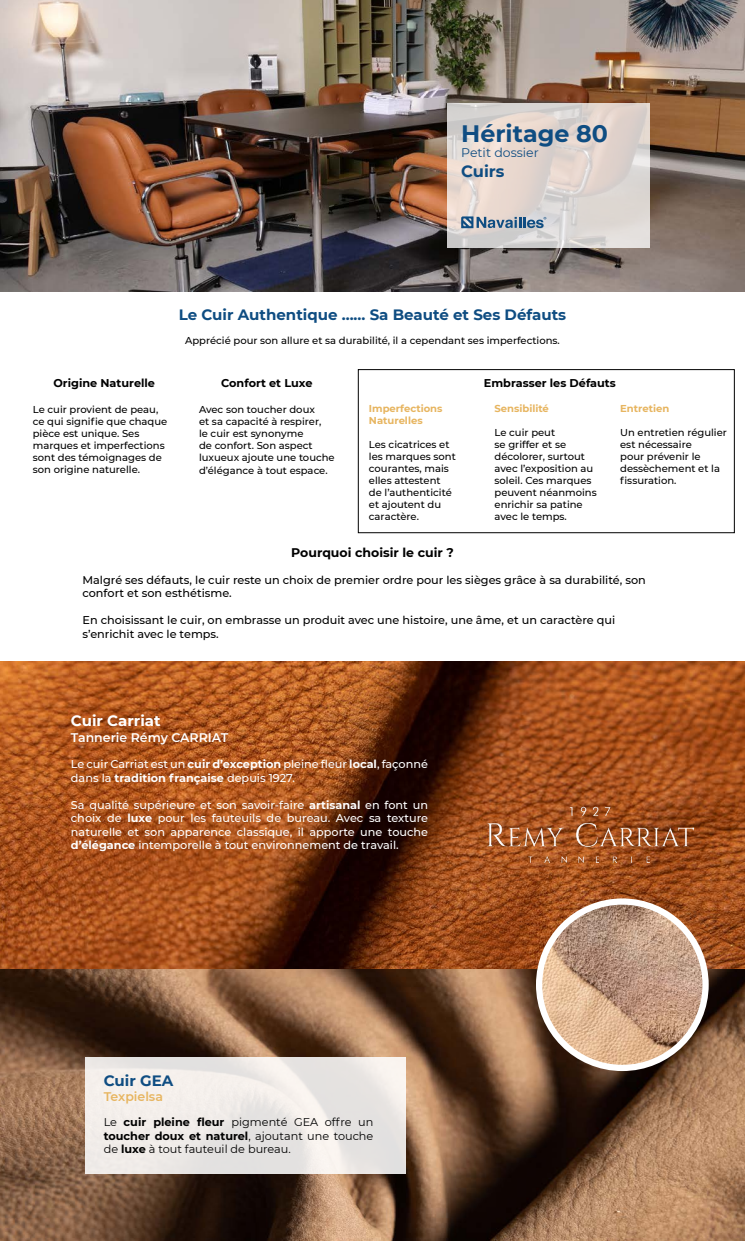
<style>
.page{position:relative;width:745px;height:1241px;background:#fff}
.page>*{position:absolute;margin:0;border:0;box-sizing:border-box;transform-origin:0 0}
.t1{font:700 23.75px "Montserrat";color:#0f4d82}
.t2{font:700 16.25px "Montserrat";color:#0f4d82}
.t3{font:700 15px "Montserrat";color:#0f4d82}
.t4{font:700 15px "Montserrat";color:#fff}
.t5{font:700 12.5px "Montserrat";color:#000}
.t6{font:600 12.5px "Montserrat";color:#fff}
.t7{font:12.5px "Montserrat";color:#0f4d82}
.t8{font:600 12.5px "Montserrat";color:#e7b560}
.t9{font:500 11.25px/13.5px "Montserrat";color:#fff}
.t10{font:500 11.25px/13.5px "Montserrat";color:#000}
.t11{font:11.25px/13.5px "Montserrat";color:#000;text-align:justify}
.t12{font:700 11.25px "Montserrat";color:#000}
.t13{font:500 10px/12px "Montserrat";color:#000}
.t14{font:700 10px/12px "Montserrat";color:#e7b560}
.s1{font-weight:700}
</style>
<div class="page">
<img style="left:0;top:0;width:744px;height:292px">
<svg style="left:446px;top:103px;width:202px;height:144px"></svg>
<svg style="left:461px;top:216px;width:85px;height:12px"></svg>
<img style="left:0;top:661px;width:744px;height:307px">
<img style="left:485px;top:806px;width:208px;height:56px">
<img style="left:0;top:968px;width:744px;height:272px">
<img style="left:538px;top:901px;width:167px;height:166px;border-radius:83px">
<div style="left:535px;top:898px;width:173px;height:172px;border:6px solid #fff;border-radius:50%"></div>
<div style="left:85px;top:1056px;width:320px;height:117px;background:#eeeae7"></div>
<div style="left:358px;top:369px;width:376px;height:164px;border:1px solid #000"></div>
<h1 class="t1" style="left:461px;top:117px;width:148px">Héritage 80</h1>
<p class="t7" style="left:461px;top:144px;width:79px">Petit dossier</p>
<h2 class="t2" style="left:461px;top:160px;width:45px">Cuirs</h2>
<p class="t12" style="left:53px;top:375px;width:103px">Origine Naturelle</p>
<p class="t13" style="left:33px;top:402px;width:136px">Le cuir provient de peau, ce qui signifie que chaque pièce est unique. Ses marques et imperfections sont des témoignages de son origine naturelle.</p>
<h3 class="t3" style="left:179px;top:304px;width:389px">Le Cuir Authentique ...... Sa Beauté et Ses Défauts</h3>
<p class="t13" style="left:185px;top:334px;width:376px">Apprécié pour son allure et sa durabilité, il a cependant ses imperfections.</p>
<p class="t12" style="left:483px;top:375px;width:133px">Embrasser les Défauts</p>
<p class="t12" style="left:221px;top:375px;width:93px">Confort et Luxe</p>
<p class="t13" style="left:199px;top:402px;width:137px">Avec son toucher doux<br>et sa capacité à respirer,<br>le cuir est synonyme<br>de confort. Son aspect luxueux ajoute une touche</p>
<p class="t13" style="left:199px;top:464px;width:130px">d’élégance à tout espace.</p>
<p class="t14" style="left:368px;top:402px;width:75px">Imperfections<br>Naturelles</p>
<p class="t13" style="left:368px;top:438px;width:88px">Les cicatrices et les marques sont courantes, mais elles attestent de l’authenticité et ajoutent du caractère.</p>
<p class="t14" style="left:494px;top:402px;width:56px">Sensibilité</p>
<p class="t13" style="left:494px;top:426px;width:104px">Le cuir peut<br>se griffer et se décolorer, surtout avec l’exposition au soleil. Ces marques peuvent néanmoins enrichir sa patine avec le temps.</p>
<p class="t14" style="left:619px;top:402px;width:51px">Entretien</p>
<p class="t13" style="left:619px;top:426px;width:108px">Un entretien régulier est nécessaire<br>pour prévenir le dessèchement et la fissuration.</p>
<p class="t5" style="left:291px;top:543px;width:164px">Pourquoi choisir le cuir ?</p>
<p class="t10" style="left:82px;top:572px;width:564px">Malgré ses défauts, le cuir reste un choix de premier ordre pour les sièges grâce à sa durabilité, son confort et son esthétisme.</p>
<p class="t10" style="left:82px;top:613px;width:534px">En choisissant le cuir, on embrasse un produit avec une histoire, une âme, et un caractère qui s’enrichit avec le temps.</p>
<h3 class="t4" style="left:71px;top:710px;width:91px">Cuir Carriat</h3>
<p class="t6" style="left:71px;top:728px;width:159px">Tannerie Rémy CARRIAT</p>
<p class="t9" style="left:71px;top:757px;width:358px">Le cuir Carriat est un <span class="s1">cuir d’exception</span> pleine fleur <span class="s1">local</span>, façonné dans la <span class="s1">tradition française</span> depuis 1927.</p>
<p class="t9" style="left:71px;top:797px;width:358px;text-align:justify">Sa qualité supérieure et son savoir-faire <span class="s1">artisanal</span> en font un choix de <span class="s1">luxe</span> pour les fauteuils de bureau. Avec sa texture naturelle et son apparence classique, il apporte une touche <span class="s1">d’élégance</span> intemporelle à tout environnement de travail.</p>
<h3 class="t3" style="left:104px;top:1069px;width:71px">Cuir GEA</h3>
<p class="t8" style="left:104px;top:1087px;width:61px">Texpielsa</p>
<p class="t11" style="left:104px;top:1114px;width:271px">Le <span class="s1">cuir pleine fleur</span> pigmenté GEA offre un <span class="s1">toucher doux et naturel</span>, ajoutant une touche de <span class="s1">luxe</span> à tout fauteuil de bureau.</p>
</div>
